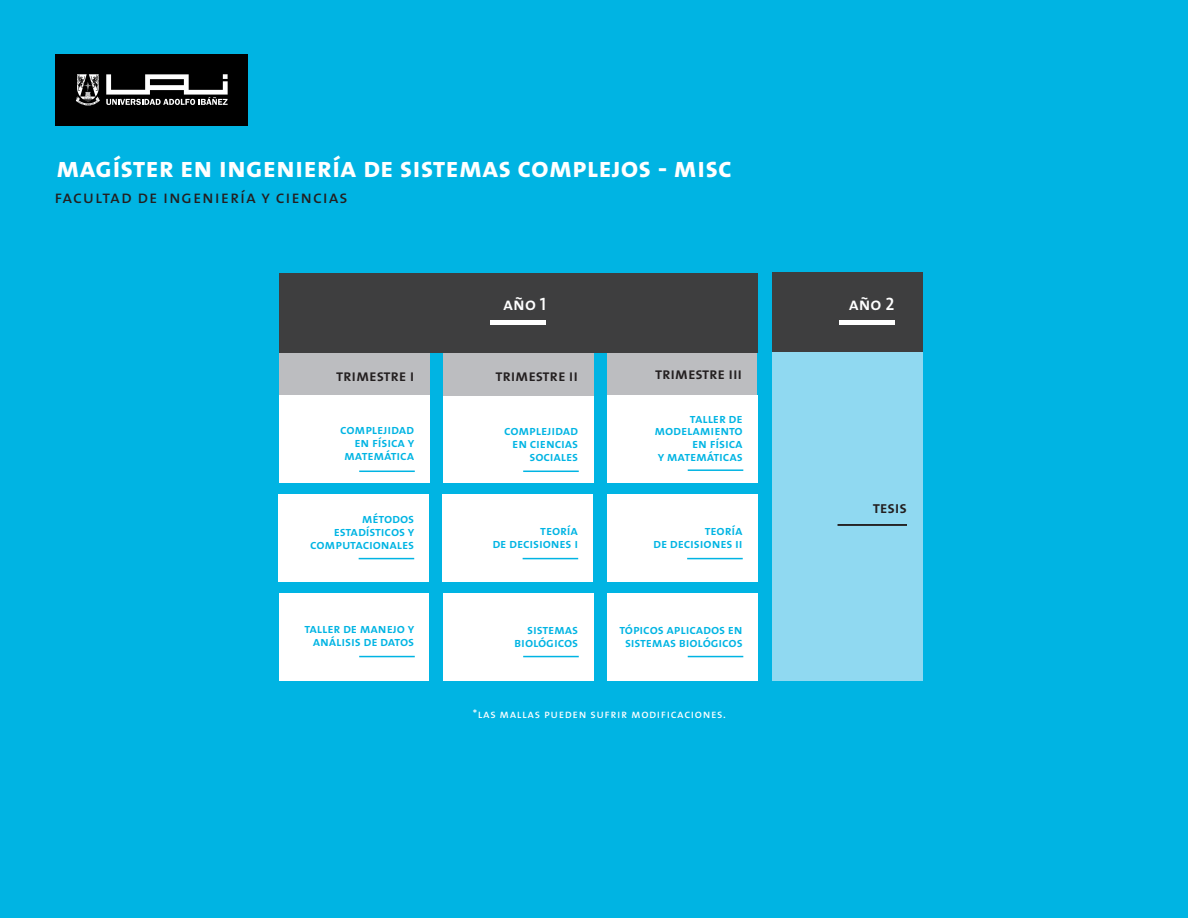
<style>
.page{position:relative;width:1188px;height:918px;background:#00b4e3}
.page>*{position:absolute;margin:0;border:0;box-sizing:border-box;transform-origin:0 0}
.t1{font:28.8px "The Sans Bold Caps";color:#fff}
.t2{font:18px "The Mix Caps";letter-spacing:.05em;color:#231f20}
.t3{font:18px "The Mix Semi Bold Caps";color:#fff}
.t4{font:16.8px "The Mix Semi Bold Caps";letter-spacing:-.01em;color:#231f20}
.t5{font:16.5px "The Mix Semi Bold Caps";letter-spacing:-.01em;color:#231f20}
.t6{font:13.5px/12.8px "The Mix Semi Bold Caps";letter-spacing:-.01em;color:#00b4e3;text-align:center}
.t7{font:12px "The Mix Caps";letter-spacing:.05em;color:#fff}
</style>
<div class="page">
<div style="left:56px;top:54px;width:192px;height:72px;background:#000"></div>
<svg style="left:106px;top:74px;width:122px;height:31px"></svg>
<svg style="left:76px;top:74px;width:24px;height:31px"></svg>
<div style="left:279px;top:352px;width:151px;height:43px;background:#bcbdc0"></div>
<div style="left:279px;top:395px;width:150px;height:88px;background:#fff"></div>
<hr style="left:359px;top:471px;width:56px;height:1px;background:#00b4e3">
<div style="left:278px;top:494px;width:151px;height:88px;background:#fff"></div>
<div style="left:279px;top:593px;width:149px;height:88px;background:#fff"></div>
<hr style="left:359px;top:558px;width:55px;height:1px;background:#00b4e3">
<hr style="left:359px;top:656px;width:56px;height:1px;background:#00b4e3">
<div style="left:443px;top:395px;width:150px;height:88px;background:#fff"></div>
<hr style="left:523px;top:471px;width:56px;height:1px;background:#00b4e3">
<div style="left:442px;top:494px;width:151px;height:88px;background:#fff"></div>
<div style="left:443px;top:593px;width:150px;height:88px;background:#fff"></div>
<hr style="left:523px;top:558px;width:55px;height:1px;background:#00b4e3">
<hr style="left:523px;top:656px;width:56px;height:1px;background:#00b4e3">
<div style="left:443px;top:352px;width:150px;height:43px;background:#bcbdc0"></div>
<div style="left:608px;top:352px;width:149px;height:43px;background:#bcbdc0"></div>
<div style="left:773px;top:343px;width:150px;height:338px;background:#90d9f1"></div>
<hr style="left:838px;top:524px;width:69px;height:2px;background:#231f20">
<div style="left:279px;top:273px;width:479px;height:79px;background:#3e3e3f"></div>
<hr style="left:491px;top:321px;width:55px;height:4px;background:#fff">
<div style="left:607px;top:395px;width:150px;height:88px;background:#fff"></div>
<hr style="left:688px;top:469px;width:55px;height:2px;background:#00b4e3">
<div style="left:607px;top:494px;width:150px;height:88px;background:#fff"></div>
<div style="left:608px;top:593px;width:150px;height:88px;background:#fff"></div>
<hr style="left:687px;top:558px;width:56px;height:1px;background:#00b4e3">
<hr style="left:688px;top:656px;width:55px;height:1px;background:#00b4e3">
<div style="left:773px;top:272px;width:150px;height:80px;background:#3e3e3f"></div>
<hr style="left:839px;top:320px;width:55px;height:4px;background:#fff">
<p class="t1" style="left:56px;top:143px;width:677px">magíster en ingeniería de sistemas complejos - misc</p>
<p class="t2" style="left:54px;top:182px;width:295px">facultad de ingeniería y ciencias</p>
<p class="t5" style="left:336px;top:361px;width:80px">trimestre i</p>
<p class="t6" style="left:340px;top:423px;width:76px">complejidad</p>
<p class="t6" style="left:355px;top:436px;width:61px">en física y</p>
<p class="t6" style="left:344px;top:448px;width:71px">matemática</p>
<p class="t6" style="left:362px;top:512px;width:54px">métodos</p>
<p class="t6" style="left:334px;top:525px;width:82px">estadísticos y</p>
<p class="t6" style="left:310px;top:537px;width:105px">computacionales</p>
<p class="t6" style="left:304px;top:622px;width:111px">taller de manejo y</p>
<p class="t6" style="left:313px;top:635px;width:103px">análisis de datos</p>
<p class="t3" style="left:503px;top:289px;width:45px">año 1</p>
<p class="t5" style="left:495px;top:361px;width:84px">trimestre ii</p>
<p class="t5" style="left:655px;top:359px;width:89px">trimestre iii</p>
<p class="t6" style="left:504px;top:424px;width:76px">complejidad</p>
<p class="t6" style="left:512px;top:437px;width:67px">en ciencias</p>
<p class="t6" style="left:529px;top:449px;width:50px">sociales</p>
<p class="t6" style="left:540px;top:524px;width:39px">teoría</p>
<p class="t6" style="left:492px;top:536px;width:87px">de decisiones i</p>
<p class="t6" style="left:527px;top:623px;width:53px">sistemas</p>
<p class="t6" style="left:514px;top:636px;width:66px">biológicos</p>
<p class="t6" style="left:690px;top:411px;width:54px">taller de</p>
<p class="t6" style="left:654px;top:424px;width:90px">modelamiento</p>
<p class="t6" style="left:692px;top:437px;width:52px">en física</p>
<p class="t6" style="left:658px;top:449px;width:87px">y matemáticas</p>
<p class="t6" style="left:705px;top:524px;width:39px">teoría</p>
<p class="t6" style="left:653px;top:536px;width:91px">de decisiones ii</p>
<p class="t6" style="left:619px;top:623px;width:125px">tópicos aplicados en sistemas biológicos</p>
<p class="t7" style="left:473px;top:704px;width:254px">*las mallas pueden sufrir modificaciones.</p>
<p class="t3" style="left:849px;top:288px;width:47px">año 2</p>
<p class="t4" style="left:873px;top:494px;width:36px">tesis</p>
</div>
